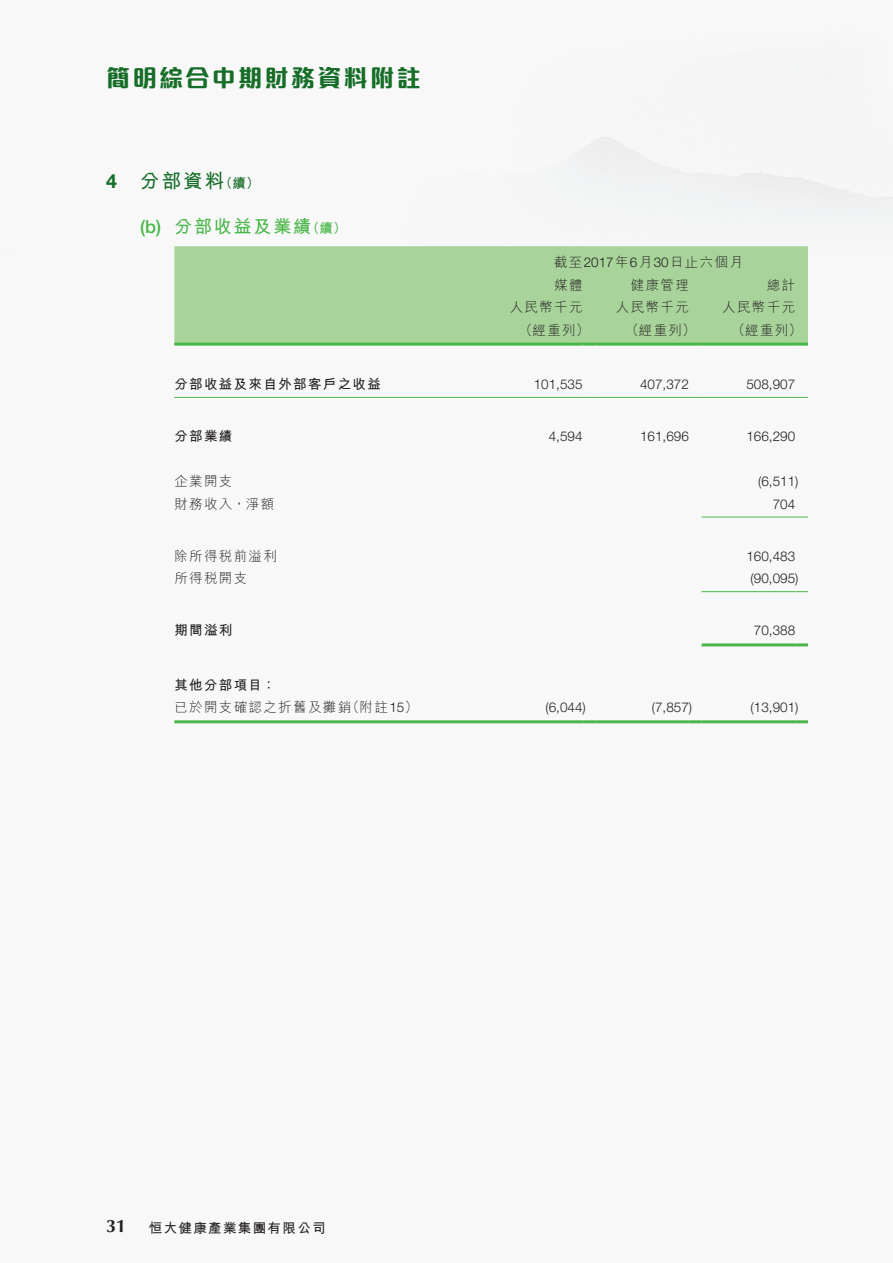
<style>
.page{position:relative;width:893px;height:1263px;background:#fff}
.page>*{position:absolute;margin:0;border:0;box-sizing:border-box;transform-origin:0 0}
.t1{font:800 24px "M Elle HK";letter-spacing:.1em;color:#166d27}
.t2{font:700 19.5px "M Hei HK";color:#166d27}
.t3{font:700 19.5px "Helvetica Neue LT Std";color:#166d27}
.t4{font:700 18px "M Hei HK";letter-spacing:.1em;color:#49b748}
.t5{font:500 18px "Helvetica Neue LT Std";color:#49b748}
.t6{font:700 18px "Optima LT Std";color:#231f20}
.t7{font:300 13.5px "M Hei HK";letter-spacing:.1em;color:#231f20}
.t8{font:300 13.5px "Helvetica Neue LT Std";color:#231f20}
.t9{font:700 13.5px "M Hei HK";letter-spacing:.1em;color:#231f20}
.t10{font:700 13.5px "M Hei HK";color:#166d27}
.t11{font:700 13.5px "M Hei HK";color:#49b748}
.s1{font-family:"Helvetica Neue LT Std"}
</style>
<div class="page">
<div style="left:174px;top:246px;width:634px;height:97px;background:#a8d49b"></div>
<hr style="left:174px;top:397px;width:315px;height:1px;background:#49b748">
<hr style="left:489px;top:397px;width:94px;height:1px;background:#49b748">
<svg style="left:583px;top:397px;width:12px;height:1px"></svg>
<hr style="left:595px;top:397px;width:94px;height:1px;background:#49b748">
<svg style="left:689px;top:397px;width:13px;height:1px"></svg>
<hr style="left:702px;top:397px;width:93px;height:1px;background:#49b748">
<hr style="left:702px;top:517px;width:93px;height:1px;background:#49b748">
<hr style="left:702px;top:591px;width:93px;height:1px;background:#49b748">
<hr style="left:174px;top:343px;width:315px;height:3px;background:#49b748">
<hr style="left:489px;top:343px;width:94px;height:3px;background:#49b748">
<svg style="left:583px;top:343px;width:12px;height:3px"></svg>
<hr style="left:595px;top:343px;width:94px;height:3px;background:#49b748">
<svg style="left:689px;top:343px;width:13px;height:3px"></svg>
<hr style="left:702px;top:343px;width:93px;height:3px;background:#49b748">
<hr style="left:702px;top:643px;width:93px;height:3px;background:#49b748">
<hr style="left:174px;top:720px;width:315px;height:3px;background:#49b748">
<hr style="left:489px;top:720px;width:94px;height:3px;background:#49b748">
<svg style="left:583px;top:720px;width:12px;height:3px"></svg>
<hr style="left:595px;top:720px;width:94px;height:3px;background:#49b748">
<svg style="left:689px;top:720px;width:13px;height:3px"></svg>
<hr style="left:702px;top:720px;width:93px;height:3px;background:#49b748">
<svg style="left:795px;top:720px;width:13px;height:3px"></svg>
<svg style="left:795px;top:343px;width:13px;height:3px"></svg>
<svg style="left:795px;top:397px;width:13px;height:1px"></svg>
<svg style="left:795px;top:517px;width:13px;height:1px"></svg>
<svg style="left:795px;top:591px;width:13px;height:1px"></svg>
<svg style="left:795px;top:643px;width:13px;height:3px"></svg>
<h1 class="t1" style="left:106px;top:66px;width:316px">簡明綜合中期財務資料附註</h1>
<h2 class="t3" style="left:106px;top:168px;width:12px">4</h2>
<h2 class="t2" style="left:140px;top:166px;width:85px">分部資料</h2>
<p class="t10" style="left:219px;top:173px;width:42px">（續(</p>
<h3 class="t5" style="left:140px;top:216px;width:23px">b( )</h3>
<h3 class="t4" style="left:174px;top:213px;width:138px">分部收益及業績</h3>
<p class="t11" style="left:306px;top:218px;width:42px">（續(</p>
<p class="t9" style="left:174px;top:374px;width:208px">分部收益及來自外部客戶之收益</p>
<p class="t9" style="left:174px;top:426px;width:60px">分部業績</p>
<p class="t7" style="left:174px;top:474px;width:60px">企業開支</p>
<p class="t7" style="left:174px;top:497px;width:101px">財務收入，淨額</p>
<p class="t7" style="left:174px;top:549px;width:104px">除所得稅前溢利</p>
<p class="t7" style="left:174px;top:571px;width:74px">所得稅開支</p>
<p class="t9" style="left:174px;top:621px;width:60px">期間溢利</p>
<p class="t9" style="left:174px;top:675px;width:103px">其他分部項目：</p>
<p class="t7" style="left:346px;top:700px;width:73px">（附註<span class="s1">15</span>(</p>
<p class="t7" style="left:174px;top:700px;width:178px">已於開支確認之折舊及攤銷</p>
<p class="t7" style="left:554px;top:255px;width:190px">截至<span class="s1">2017</span>年<span class="s1">6</span>月<span class="s1">30</span>日止六個月</p>
<p class="t7" style="left:554px;top:278px;width:30px">媒體</p>
<p class="t7" style="left:631px;top:278px;width:60px">健康管理</p>
<p class="t7" style="left:767px;top:278px;width:30px">總計</p>
<p class="t7" style="left:510px;top:300px;width:74px">人民幣千元</p>
<p class="t7" style="left:616px;top:300px;width:74px">人民幣千元</p>
<p class="t7" style="left:722px;top:300px;width:74px">人民幣千元</p>
<p class="t7" style="left:519px;top:323px;width:72px">（經重列）</p>
<p class="t7" style="left:625px;top:323px;width:72px">（經重列）</p>
<p class="t7" style="left:732px;top:323px;width:72px">（經重列(</p>
<p class="t8" style="left:534px;top:376px;width:50px">101,535</p>
<p class="t8" style="left:640px;top:376px;width:50px">407,372</p>
<p class="t8" style="left:746px;top:376px;width:50px">508,907</p>
<p class="t8" style="left:549px;top:428px;width:35px">4,594</p>
<p class="t8" style="left:640px;top:428px;width:50px">161,696</p>
<p class="t8" style="left:746px;top:428px;width:50px">166,290</p>
<p class="t8" style="left:758px;top:473px;width:42px">)6,511(</p>
<p class="t8" style="left:773px;top:495px;width:24px">704</p>
<p class="t8" style="left:746px;top:548px;width:50px">160,483</p>
<p class="t8" style="left:751px;top:570px;width:49px">)90,095(</p>
<p class="t8" style="left:754px;top:622px;width:43px">70,388</p>
<p class="t8" style="left:545px;top:699px;width:42px">)6,044(</p>
<p class="t8" style="left:652px;top:699px;width:42px">)7,857(</p>
<p class="t8" style="left:751px;top:699px;width:49px">)13,901(</p>
<h3 class="t6" style="left:106px;top:1215px;width:22px">31</h3>
<p class="t9" style="left:149px;top:1218px;width:178px">恒大健康產業集團有限公司</p>
</div>
